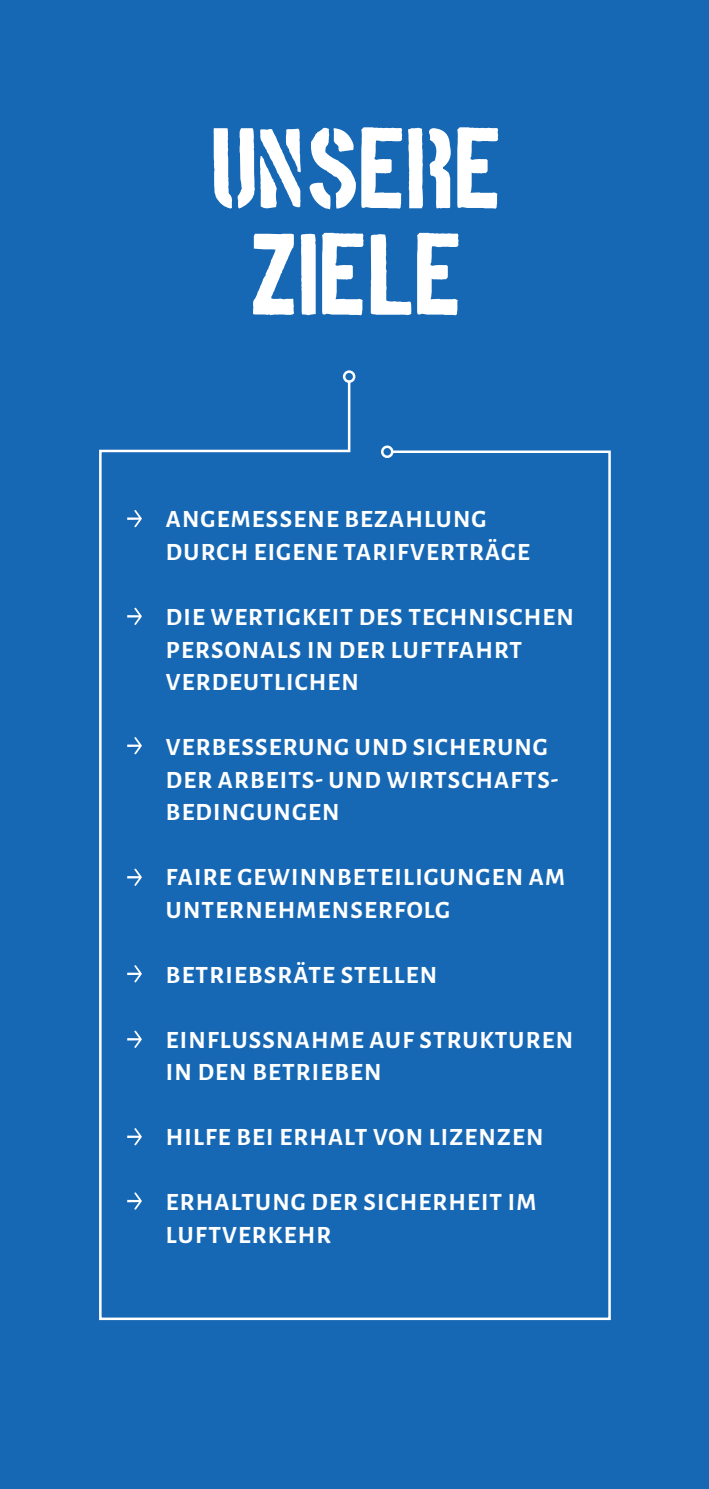
<style>
.page{position:relative;width:709px;height:1489px;background:#fff}
.page>*{position:absolute;margin:0;border:0;box-sizing:border-box;transform-origin:0 0}
._03_Copy{font:91.25px "Boston Traffic";letter-spacing:-.03em;color:#fff}
._03_Copy-2{font:90px "Boston Traffic";letter-spacing:-.03em;color:#fff}
.t1{font:700 25px/32.5px "Alegreya Sans";letter-spacing:.05em;color:#fff}
</style>
<div class="page">
<div style="left:0;top:0;width:709px;height:1488px;background:#1768b4"></div>
<svg style="left:99px;top:379px;width:512px;height:942px"></svg>
<div style="left:343px;top:370px;width:12px;height:13px;border:2px solid #fff;border-radius:50%"></div>
<div style="left:381px;top:445px;width:12px;height:13px;border:2px solid #fff;border-radius:50%"></div>
<svg style="left:127px;top:510px;width:15px;height:17px"></svg>
<svg style="left:127px;top:607px;width:15px;height:18px"></svg>
<svg style="left:127px;top:737px;width:15px;height:17px"></svg>
<svg style="left:127px;top:868px;width:15px;height:17px"></svg>
<svg style="left:127px;top:965px;width:15px;height:17px"></svg>
<svg style="left:127px;top:1030px;width:15px;height:17px"></svg>
<svg style="left:127px;top:1127px;width:15px;height:18px"></svg>
<svg style="left:127px;top:1192px;width:15px;height:17px"></svg>
<p class="_03_Copy-2" style="left:212px;top:126px;width:296px">UNSERE</p>
<p class="_03_Copy" style="left:252px;top:232px;width:217px">ZIELE</p>
<p class="t1" style="left:166px;top:501px;width:365px">ANGEMESSENE BEZAHLUNG<br>DURCH EIGENE TARIFVERTRÄGE</p>
<p class="t1" style="left:166px;top:599px;width:409px">DIE WERTIGKEIT DES TECHNISCHEN<br>PERSONALS IN DER LUFTFAHRT<br>VERDEUTLICHEN</p>
<p class="t1" style="left:166px;top:729px;width:394px">VERBESSERUNG UND SICHERUNG<br>DER ARBEITS- UND WIRTSCHAFTS-<br>BEDINGUNGEN</p>
<p class="t1" style="left:166px;top:859px;width:400px">FAIRE GEWINNBETEILIGUNGEN AM<br>UNTERNEHMENSERFOLG</p>
<p class="t1" style="left:166px;top:956px;width:273px">BETRIEBSRÄTE STELLEN</p>
<p class="t1" style="left:166px;top:1021px;width:409px">EINFLUSSNAHME AUF STRUKTUREN<br>IN DEN BETRIEBEN</p>
<p class="t1" style="left:166px;top:1119px;width:379px">HILFE BEI ERHALT VON LIZENZEN</p>
<p class="t1" style="left:166px;top:1184px;width:372px">ERHALTUNG DER SICHERHEIT IM<br>LUFTVERKEHR</p>
</div>
